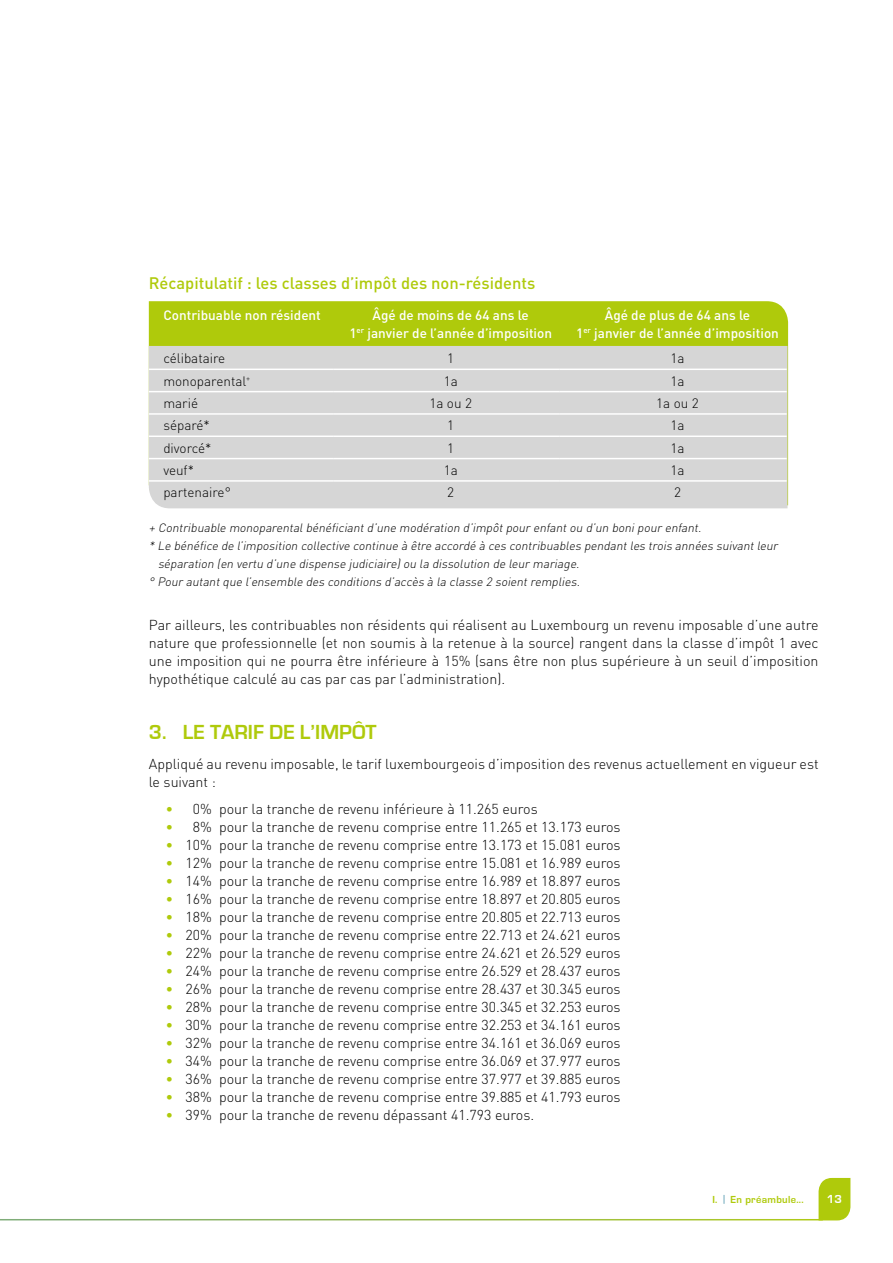
<style>
.page{position:relative;width:893px;height:1263px;background:#fff}
.page>*{position:absolute;margin:0;border:0;box-sizing:border-box;transform-origin:0 0}
.t1{font:700 21px "Eurostile";color:#afca0b}
.t2{font:500 16.5px "DIN Pro";color:#afca0b}
.t3{font:300 14.25px/18px "DIN Pro";color:#000;text-align:justify}
.t4{font:500 13.5px/18px "DIN Pro";color:#fff;text-align:center}
.t5{font:300 13.5px "DIN Pro";color:#000}
.t6{font:italic 300 12px "DIN Pro";color:#000}
.t7{font:700 12px "Eurostile";color:#fff}
.t8{font:700 10.5px "Eurostile";letter-spacing:.03em;color:#afca0b}
.s1{font-weight:500;color:#afca0b}
.s2{font-weight:400;color:#4892a9}
</style>
<div class="page">
<svg style="left:819px;top:1178px;width:31px;height:42px"></svg>
<div style="left:149px;top:301px;width:639px;height:204px;background:#afca0b"></div>
<div style="left:149px;top:346px;width:638px;height:162px;background:#d6d6d6"></div>
<hr style="left:149px;top:369px;width:184px;height:1px;background:#fff">
<hr style="left:333px;top:369px;width:227px;height:1px;background:#fff">
<hr style="left:560px;top:369px;width:227px;height:1px;background:#fff">
<hr style="left:149px;top:391px;width:184px;height:1px;background:#fff">
<hr style="left:333px;top:391px;width:227px;height:1px;background:#fff">
<hr style="left:560px;top:391px;width:227px;height:1px;background:#fff">
<hr style="left:149px;top:413px;width:184px;height:2px;background:#fff">
<hr style="left:333px;top:413px;width:227px;height:2px;background:#fff">
<hr style="left:560px;top:413px;width:227px;height:2px;background:#fff">
<hr style="left:149px;top:435px;width:184px;height:2px;background:#fff">
<hr style="left:333px;top:435px;width:227px;height:2px;background:#fff">
<hr style="left:560px;top:435px;width:227px;height:2px;background:#fff">
<hr style="left:149px;top:458px;width:184px;height:1px;background:#fff">
<hr style="left:333px;top:458px;width:227px;height:1px;background:#fff">
<hr style="left:560px;top:458px;width:227px;height:1px;background:#fff">
<hr style="left:149px;top:480px;width:184px;height:2px;background:#fff">
<hr style="left:333px;top:480px;width:227px;height:2px;background:#fff">
<hr style="left:560px;top:480px;width:227px;height:2px;background:#fff">
<p class="t2" style="left:149px;top:272px;width:388px">Récapitulatif : les classes d’impôt des non-résidents</p>
<p class="t4" style="left:163px;top:305px;width:159px">Contribuable non résident</p>
<p class="t4" style="left:349px;top:305px;width:204px">Âgé de moins de 64 ans le<br>1<sup>er</sup> janvier de l’année d’imposition</p>
<p class="t4" style="left:576px;top:305px;width:204px">Âgé de plus de 64 ans le<br>1<sup>er</sup> janvier de l’année d’imposition</p>
<p class="t5" style="left:163px;top:349px;width:63px">célibataire</p>
<p class="t5" style="left:447px;top:349px;width:8px">1</p>
<p class="t5" style="left:670px;top:349px;width:16px">1a</p>
<p class="t5" style="left:163px;top:372px;width:89px">monoparental<sup>+</sup></p>
<p class="t5" style="left:444px;top:372px;width:16px">1a</p>
<p class="t5" style="left:670px;top:372px;width:16px">1a</p>
<p class="t5" style="left:163px;top:394px;width:36px">marié</p>
<p class="t5" style="left:429px;top:394px;width:44px">1a ou 2</p>
<p class="t5" style="left:656px;top:394px;width:44px">1a ou 2</p>
<p class="t5" style="left:163px;top:416px;width:48px">séparé*</p>
<p class="t5" style="left:447px;top:416px;width:8px">1</p>
<p class="t5" style="left:670px;top:416px;width:16px">1a</p>
<p class="t5" style="left:163px;top:438px;width:50px">divorcé*</p>
<p class="t5" style="left:447px;top:438px;width:8px">1</p>
<p class="t5" style="left:670px;top:438px;width:16px">1a</p>
<p class="t5" style="left:163px;top:461px;width:32px">veuf*</p>
<p class="t5" style="left:444px;top:461px;width:16px">1a</p>
<p class="t5" style="left:670px;top:461px;width:16px">1a</p>
<p class="t5" style="left:163px;top:483px;width:69px">partenaire°</p>
<p class="t5" style="left:447px;top:483px;width:8px">2</p>
<p class="t5" style="left:674px;top:483px;width:8px">2</p>
<p class="t6" style="left:149px;top:520px;width:557px">+ Contribuable monoparentalbénéficiantd’une modération d’impôtpourenfantou d’un bonipourenfant.</p>
<p class="t6" style="left:149px;top:538px;width:633px">* Le bénéfice de l’imposition collective continue à être accordé à ces contribuables pendantles trois années suivantleur</p>
<p class="t6" style="left:158px;top:556px;width:426px">séparation (en vertu d’une dispense judiciaire)ou la dissolution de leurmariage.</p>
<p class="t6" style="left:149px;top:574px;width:435px">° Pourautantque l’ensemble des conditions d’accès à la classe 2 soientremplies.</p>
<p class="t3" style="left:149px;top:615px;width:671px">Par ailleurs, les contribuables non résidents qui réalisent au Luxembourg un revenu imposable d’une autre nature que professionnelle (et non soumis à la retenue à la source) rangent dans la classe d’impôt 1 avec une imposition qui ne pourra être inférieure à 15% (sans être non plus supérieure à un seuil d’imposition hypothétique calculé au cas par cas par l’administration).</p>
<h1 class="t1" style="left:149px;top:720px;width:229px">3. Le tarif de l’impôt</h1>
<p class="t3" style="left:149px;top:755px;width:671px">Appliqué au revenu imposable, le tarif luxembourgeois d’imposition des revenus actuellement en vigueur est le suivant :</p>
<p class="t3" style="left:166px;top:799px;width:373px"><span class="s1">•</span> 0% pour la tranche de revenu inférieure à 11.265 euros</p>
<p class="t3" style="left:166px;top:817px;width:456px"><span class="s1">•</span> 8% pour la tranche de revenu comprise entre 11.265 et 13.173 euros</p>
<p class="t3" style="left:166px;top:835px;width:456px"><span class="s1">•</span> 10% pour la tranche de revenu comprise entre 13.173 et 15.081 euros</p>
<p class="t3" style="left:166px;top:853px;width:456px"><span class="s1">•</span> 12% pour la tranche de revenu comprise entre 15.081 et 16.989 euros</p>
<p class="t3" style="left:166px;top:871px;width:456px"><span class="s1">•</span> 14% pour la tranche de revenu comprise entre 16.989 et 18.897 euros</p>
<p class="t3" style="left:166px;top:889px;width:456px"><span class="s1">•</span> 16% pour la tranche de revenu comprise entre 18.897 et 20.805 euros</p>
<p class="t3" style="left:166px;top:907px;width:456px"><span class="s1">•</span> 18% pour la tranche de revenu comprise entre 20.805 et 22.713 euros</p>
<p class="t3" style="left:166px;top:925px;width:456px"><span class="s1">•</span> 20% pour la tranche de revenu comprise entre 22.713 et 24.621 euros</p>
<p class="t3" style="left:166px;top:943px;width:456px"><span class="s1">•</span> 22% pour la tranche de revenu comprise entre 24.621 et 26.529 euros</p>
<p class="t3" style="left:166px;top:961px;width:456px"><span class="s1">•</span> 24% pour la tranche de revenu comprise entre 26.529 et 28.437 euros</p>
<p class="t3" style="left:166px;top:979px;width:456px"><span class="s1">•</span> 26% pour la tranche de revenu comprise entre 28.437 et 30.345 euros</p>
<p class="t3" style="left:166px;top:997px;width:456px"><span class="s1">•</span> 28% pour la tranche de revenu comprise entre 30.345 et 32.253 euros</p>
<p class="t3" style="left:166px;top:1015px;width:456px"><span class="s1">•</span> 30% pour la tranche de revenu comprise entre 32.253 et 34.161 euros</p>
<p class="t3" style="left:166px;top:1033px;width:456px"><span class="s1">•</span> 32% pour la tranche de revenu comprise entre 34.161 et 36.069 euros</p>
<p class="t3" style="left:166px;top:1051px;width:456px"><span class="s1">•</span> 34% pour la tranche de revenu comprise entre 36.069 et 37.977 euros</p>
<p class="t3" style="left:166px;top:1069px;width:456px"><span class="s1">•</span> 36% pour la tranche de revenu comprise entre 37.977 et 39.885 euros</p>
<p class="t3" style="left:166px;top:1087px;width:456px"><span class="s1">•</span> 38% pour la tranche de revenu comprise entre 39.885 et 41.793 euros</p>
<p class="t3" style="left:166px;top:1105px;width:370px"><span class="s1">•</span> 39% pour la tranche de revenu dépassant 41.793 euros.</p>
<p class="t8" style="left:712px;top:1194px;width:93px">I. <span class="s2">|</span> En préambule...</p>
<p class="t7" style="left:827px;top:1192px;width:17px">13</p>
</div>
